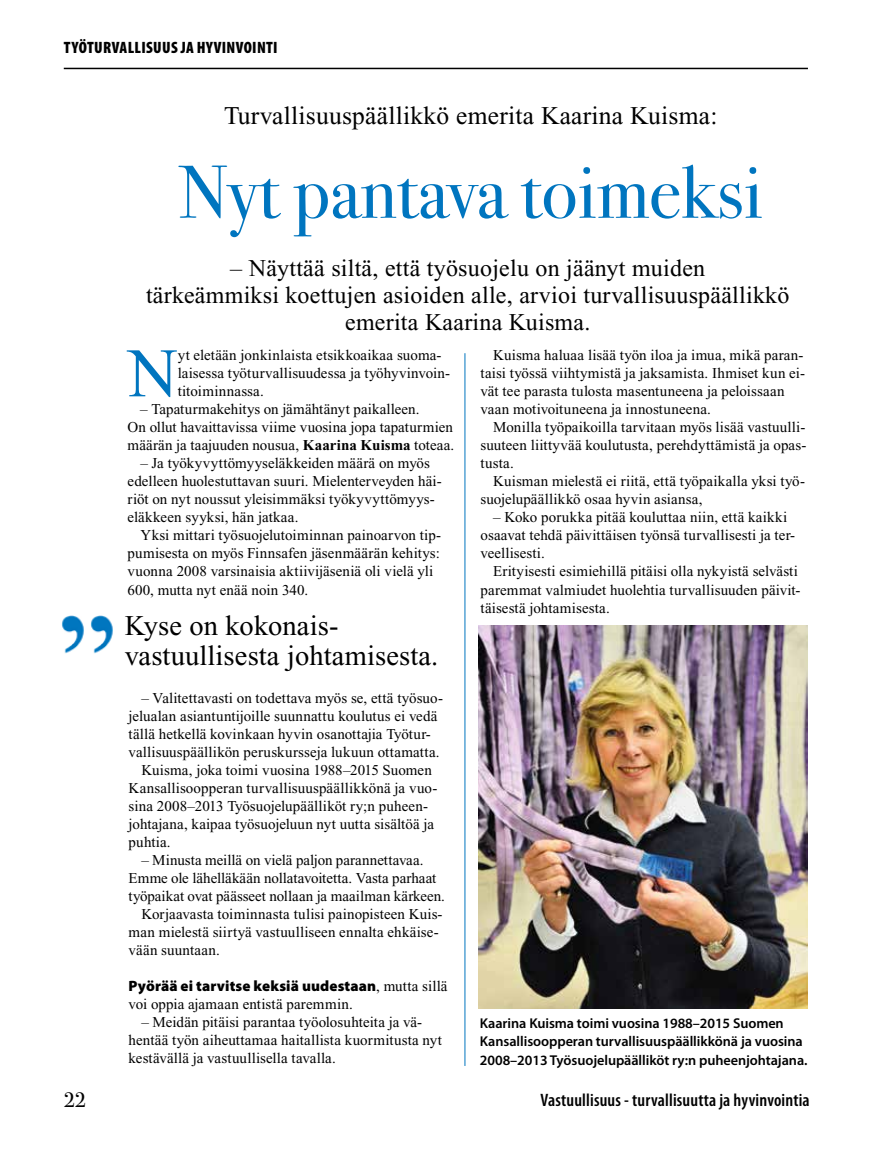
<style>
.page{position:relative;width:893px;height:1149px;background:#fff}
.page>*{position:absolute;margin:0;border:0;box-sizing:border-box;transform-origin:0 0}
.t1{font:75px "Bodoni Svty Two ITCTT";color:#0075bf}
.t2{font:69.45px "Times New Roman";color:#0075bf}
.t3{font:28.5px/30px "Times New Roman";letter-spacing:.005em;color:#000}
.t4{font:25.5px "Times New Roman";letter-spacing:.01em;color:#000}
.t5{font:24px/27px "Times New Roman";letter-spacing:.01em;color:#000;text-align:center}
.t6{font:21px "Bodoni Svty Two ITCTT";color:#000}
.t7{font:600 condensed 18px "Myriad Pro";letter-spacing:.01em;color:#000}
.t8{font:900 condensed 16.5px "Myriad Pro";letter-spacing:.02em;color:#000}
.t9{font:15px/18px "Times New Roman";letter-spacing:.005em;color:#000}
.t10{font:900 15px "Myriad Pro";letter-spacing:.01em;color:#000}
.t11{font:600 14.25px/18px "Myriad Pro";letter-spacing:-.005em;color:#000}
.s1{font-weight:700}
.s2{font-family:"Times New Roman";font-weight:400}
</style>
<div class="page">
<hr style="left:64px;top:68px;width:744px;height:1px;background:#000">
<img style="left:478px;top:625px;width:330px;height:382px">
<hr style="left:465px;top:353px;width:1px;height:712px;background:#0075bf">
<img style="left:62px;top:615px;width:51px;height:39px">
<p class="t8" style="left:64px;top:38px;width:215px">TYÖTURVALLISUUS JA HYVINVOINTI</p>
<h3 class="t4" style="left:224px;top:102px;width:495px">Turvallisuuspäällikkö emerita Kaarina Kuisma:</h3>
<h1 class="t1" style="left:179px;top:131px;width:585px">Nyt pantava toimeksi</h1>
<h3 class="t5" style="left:146px;top:255px;width:645px">– Näyttää siltä, että työsuojelu on jäänyt muiden<br>tärkeämmiksi koettujen asioiden alle, arvioi turvallisuuspäällikkö emerita Kaarina Kuisma.</h3>
<h2 class="t2" style="left:128px;top:335px;width:52px">N</h2>
<p class="t9" style="left:178px;top:346px;width:274px">yt eletään jonkinlaista etsikkoaikaa suoma&shy;laisessa työturvallisuudessa ja työhyvinvoin&shy;titoiminnassa.</p>
<p class="t9" style="left:128px;top:400px;width:328px;text-indent:13px">– Tapaturmakehitys on jämähtänyt paikalleen.<br>On ollut havaittavissa viime vuosina jopa tapaturmien määrän ja taajuuden nousua, <span class="s1">Kaarina Kuisma</span> toteaa.</p>
<p class="t9" style="left:128px;top:454px;width:316px;text-indent:13px">– Ja työkyvyttömyyseläkkeiden määrä on myös edelleen huolestuttavan suuri. Mielenterveyden häi&shy;riöt on nyt noussut yleisimmäksi työkyvyttömyys&shy;eläkkeen syyksi, hän jatkaa.</p>
<p class="t9" style="left:128px;top:526px;width:315px;text-indent:13px">Yksi mittari työsuojelutoiminnan painoarvon tip&shy;pumisesta on myös Finnsafen jäsenmäärän kehitys: vuonna 2008 varsinaisia aktiivijäseniä oli vielä yli 600, mutta nyt enää noin 340.</p>
<h3 class="t3" style="left:125px;top:610px;width:315px">Kyse on kokonais&shy;vastuullisesta johtamisesta.</h3>
<p class="t9" style="left:141px;top:688px;width:303px">– Valitettavasti on todettava myös se, että työsuo-</p>
<p class="t9" style="left:129px;top:706px;width:310px">jelualan asiantuntijoille suunnattu koulutus ei vedä</p>
<p class="t9" style="left:129px;top:724px;width:304px">tällä hetkellä kovinkaan hyvin osanottajia Työtur-</p>
<p class="t9" style="left:129px;top:742px;width:312px">vallisuuspäällikön peruskursseja lukuun ottamatta.</p>
<p class="t9" style="left:141px;top:760px;width:292px">Kuisma, joka toimi vuosina 1988–2015 Suomen</p>
<p class="t9" style="left:129px;top:778px;width:310px">Kansallisoopperan turvallisuuspäällikkönä ja vuo-</p>
<p class="t9" style="left:129px;top:796px;width:301px">sina 2008–2013 Työsuojelupäälliköt ry;n puheen-</p>
<p class="t9" style="left:129px;top:814px;width:307px">johtajana, kaipaa työsuojeluun nyt uutta sisältöä ja</p>
<p class="t9" style="left:129px;top:832px;width:44px">puhtia.</p>
<p class="t9" style="left:141px;top:850px;width:284px">– Minusta meillä on vielä paljon parannettavaa.</p>
<p class="t9" style="left:129px;top:868px;width:309px">Emme ole lähelläkään nollatavoitetta. Vasta parhaat</p>
<p class="t9" style="left:129px;top:886px;width:318px">työpaikat ovat päässeet nollaan ja maailman kärkeen.</p>
<p class="t9" style="left:141px;top:904px;width:303px">Korjaavasta toiminnasta tulisi painopisteen Kuis-</p>
<p class="t9" style="left:129px;top:922px;width:312px">man mielestä siirtyä vastuulliseen ennalta ehkäise-</p>
<p class="t9" style="left:129px;top:940px;width:93px">vään suuntaan.</p>
<p class="t10" style="left:129px;top:976px;width:320px">Pyörää ei tarvitse keksiä uudestaan<span class="s2">, mutta sillä</span></p>
<p class="t9" style="left:129px;top:994px;width:226px">voi oppia ajamaan entistä paremmin.</p>
<p class="t9" style="left:129px;top:1012px;width:315px;text-indent:13px">– Meidän pitäisi parantaa työolosuhteita ja vä&shy;hentää työn aiheuttamaa haitallista kuormitusta nyt kestävällä ja vastuullisella tavalla.</p>
<p class="t9" style="left:480px;top:346px;width:326px;text-indent:13px">Kuisma haluaa lisää työn iloa ja imua, mikä paran&shy;taisi työssä viihtymistä ja jaksamista. Ihmiset kun ei&shy;vät tee parasta tulosta masentuneena ja peloissaan vaan motivoituneena ja innostuneena.</p>
<p class="t9" style="left:480px;top:418px;width:327px;text-align:justify;text-indent:13px">Monilla työpaikoilla tarvitaan myös lisää vastuulli&shy;suuteen liittyvää koulutusta, perehdyttämistä ja opas&shy;tusta.</p>
<p class="t9" style="left:480px;top:472px;width:326px;text-indent:13px">Kuisman mielestä ei riitä, että työpaikalla yksi työ&shy;suojelupäällikkö osaa hyvin asiansa,</p>
<p class="t9" style="left:480px;top:508px;width:316px;text-indent:13px">– Koko porukka pitää kouluttaa niin, että kaikki osaavat tehdä päivittäisen työnsä turvallisesti ja ter&shy;veellisesti.</p>
<p class="t9" style="left:480px;top:562px;width:322px;text-indent:13px">Erityisesti esimiehillä pitäisi olla nykyistä selvästi paremmat valmiudet huolehtia turvallisuuden päivit&shy;täisestä johtamisesta.</p>
<p class="t11" style="left:480px;top:1014px;width:329px">Kaarina Kuisma toimi vuosina 1988–2015 Suomen<br>Kansallisoopperan turvallisuuspäällikkönä ja vuosina<br>2008–2013 Työsuojelupäälliköt ry:n puheenjohtajana.</p>
<h3 class="t6" style="left:64px;top:1082px;width:24px">22</h3>
<p class="t7" style="left:541px;top:1089px;width:271px">Vastuullisuus - turvallisuutta ja hyvinvointia</p>
</div>
